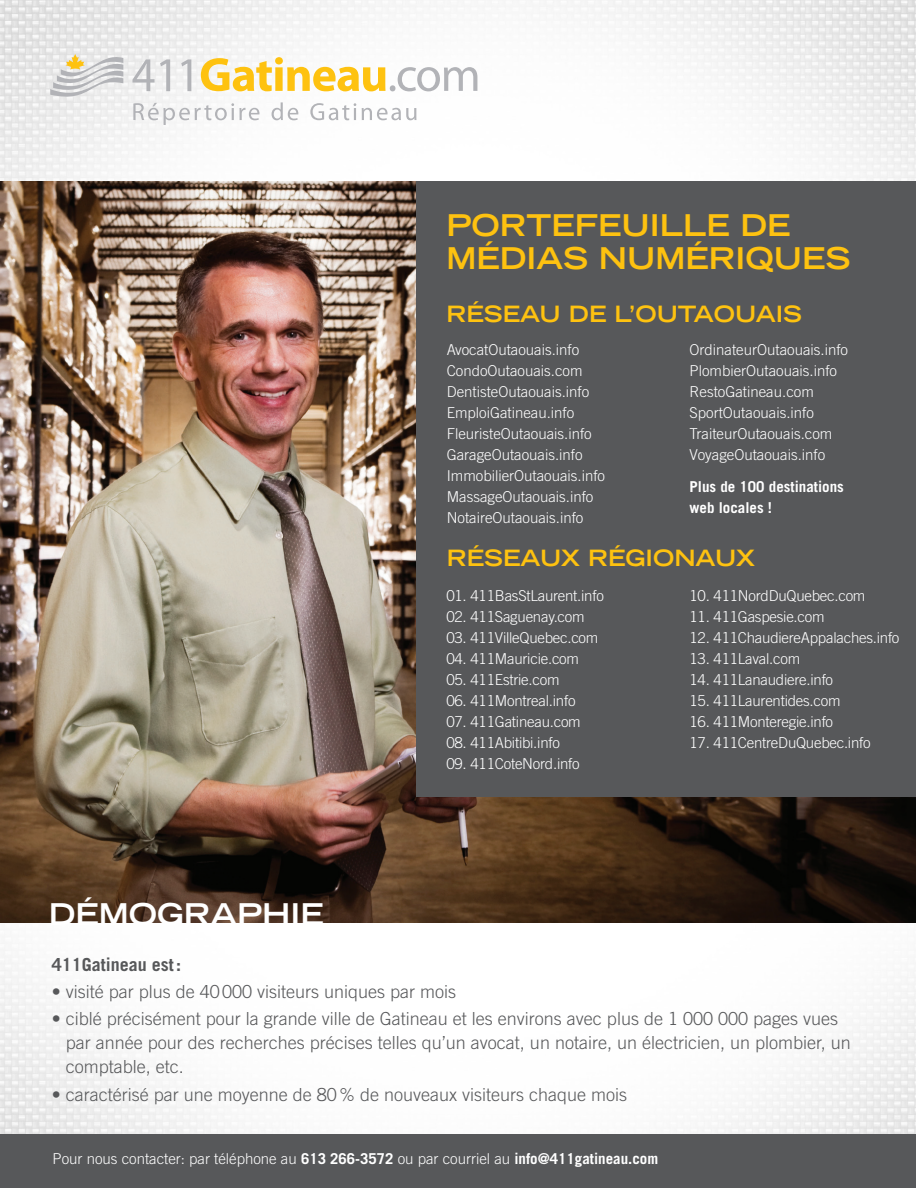
<style>
.page{position:relative;width:916px;height:1188px;background:#fff}
.page>*{position:absolute;margin:0;border:0;box-sizing:border-box;transform-origin:0 0}
.t1{font:700 expanded 30px/33px "Trade Gothic LH";color:#fec210}
.t2{font:700 expanded 30px "Trade Gothic LH";color:#fff}
.t3{font:700 expanded 22.5px "Trade Gothic LH";color:#fec210}
.t4{font:300 18px/24px "Trade Gothic";color:#57585a}
.t5{font:700 18px "Trade Gothic";color:#57585a}
.t6{font:300 15px "Trade Gothic";color:#fff}
.t7{font:700 15px/21px "Trade Gothic";color:#fff}
.s1{font-weight:700}
</style>
<div class="page">
<img style="left:0;top:0;width:916px;height:1135px">
<img style="left:0;top:181px;width:916px;height:741px">
<div style="left:417px;top:181px;width:499px;height:615px;background:#57585a"></div>
<div style="left:0;top:1135px;width:916px;height:53px;background:#57585a"></div>
<svg style="left:132px;top:59px;width:38px;height:32px"></svg>
<svg style="left:181px;top:59px;width:10px;height:32px"></svg>
<svg style="left:50px;top:51px;width:73px;height:53px"></svg>
<svg style="left:201px;top:57px;width:276px;height:34px"></svg>
<svg style="left:133px;top:103px;width:126px;height:22px"></svg>
<svg style="left:271px;top:102px;width:27px;height:18px"></svg>
<svg style="left:310px;top:103px;width:46px;height:17px"></svg>
<svg style="left:362px;top:108px;width:54px;height:12px"></svg>
<p class="t1" style="left:446px;top:208px;width:406px">PORTEFEUILLE DE<br>MÉDIAS NUMÉRIQUES</p>
<p class="t3" style="left:446px;top:300px;width:357px">RÉSEAU DE L’OUTAOUAIS</p>
<p class="t6" style="left:447px;top:341px;width:134px">AvocatOutaouais.info</p>
<p class="t6" style="left:447px;top:362px;width:137px">CondoOutaouais.com</p>
<p class="t6" style="left:447px;top:383px;width:144px">DentisteOutaouais.info</p>
<p class="t6" style="left:447px;top:404px;width:129px">EmploiGatineau.info</p>
<p class="t6" style="left:447px;top:425px;width:147px">FleuristeOutaouais.info</p>
<p class="t6" style="left:447px;top:446px;width:137px">GarageOutaouais.info</p>
<p class="t6" style="left:447px;top:467px;width:160px">ImmobilierOutaouais.info</p>
<p class="t6" style="left:447px;top:488px;width:148px">MassageOutaouais.info</p>
<p class="t6" style="left:447px;top:509px;width:138px">NotaireOutaouais.info</p>
<p class="t6" style="left:690px;top:341px;width:160px">OrdinateurOutaouais.info</p>
<p class="t6" style="left:690px;top:362px;width:149px">PlombierOutaouais.info</p>
<p class="t6" style="left:690px;top:383px;width:126px">RestoGatineau.com</p>
<p class="t6" style="left:690px;top:404px;width:126px">SportOutaouais.info</p>
<p class="t6" style="left:690px;top:425px;width:144px">TraiteurOutaouais.com</p>
<p class="t6" style="left:690px;top:446px;width:137px">VoyageOutaouais.info</p>
<p class="t7" style="left:690px;top:476px;width:156px">Plus de 100 destinations web locales !</p>
<p class="t3" style="left:447px;top:544px;width:310px">RÉSEAUX RÉGIONAUX</p>
<p class="t6" style="left:446px;top:587px;width:159px">01. 411BasStLaurent.info</p>
<p class="t6" style="left:446px;top:608px;width:140px">02. 411Saguenay.com</p>
<p class="t6" style="left:446px;top:629px;width:153px">03. 411VilleQuebec.com</p>
<p class="t6" style="left:446px;top:650px;width:134px">04. 411Mauricie.com</p>
<p class="t6" style="left:446px;top:671px;width:115px">05. 411Estrie.com</p>
<p class="t6" style="left:446px;top:692px;width:131px">06. 411Montreal.info</p>
<p class="t6" style="left:446px;top:713px;width:136px">07. 411Gatineau.com</p>
<p class="t6" style="left:446px;top:734px;width:115px">08. 411Abitibi.info</p>
<p class="t6" style="left:446px;top:755px;width:135px">09. 411CoteNord.info</p>
<p class="t6" style="left:689px;top:587px;width:177px">10. 411NordDuQuebec.com</p>
<p class="t6" style="left:689px;top:608px;width:137px">11. 411Gaspesie.com</p>
<p class="t6" style="left:689px;top:629px;width:211px">12. 411ChaudiereAppalaches.info</p>
<p class="t6" style="left:689px;top:650px;width:112px">13. 411Laval.com</p>
<p class="t6" style="left:689px;top:671px;width:145px">14. 411Lanaudiere.info</p>
<p class="t6" style="left:689px;top:692px;width:153px">15. 411Laurentides.com</p>
<p class="t6" style="left:689px;top:713px;width:145px">16. 411Monteregie.info</p>
<p class="t6" style="left:689px;top:734px;width:183px">17. 411CentreDuQuebec.info</p>
<p class="t2" style="left:49px;top:894px;width:276px">DÉMOGRAPHIE</p>
<p class="t5" style="left:52px;top:953px;width:131px">411Gatineau est:</p>
<p class="t4" style="left:52px;top:980px;width:406px">• visité par plus de 40000 visiteurs uniques par mois</p>
<p class="t4" style="left:66px;top:1007px;width:786px;text-indent:-14px">• ciblé précisément pour la grande ville de Gatineau et les environs avec plus de 1 000 000 pages vues par année pour des recherches précises telles qu’un avocat, un notaire, un électricien, un plombier, un comptable, etc.</p>
<p class="t4" style="left:52px;top:1082px;width:577px">• caractérisé par une moyenne de 80% de nouveaux visiteurs chaque mois</p>
<p class="t6" style="left:53px;top:1149px;width:607px">Pour nous contacter: par téléphone au <span class="s1">613 266-3572</span> ou par courriel au <span class="s1">info@411gatineau.com</span></p>
</div>
